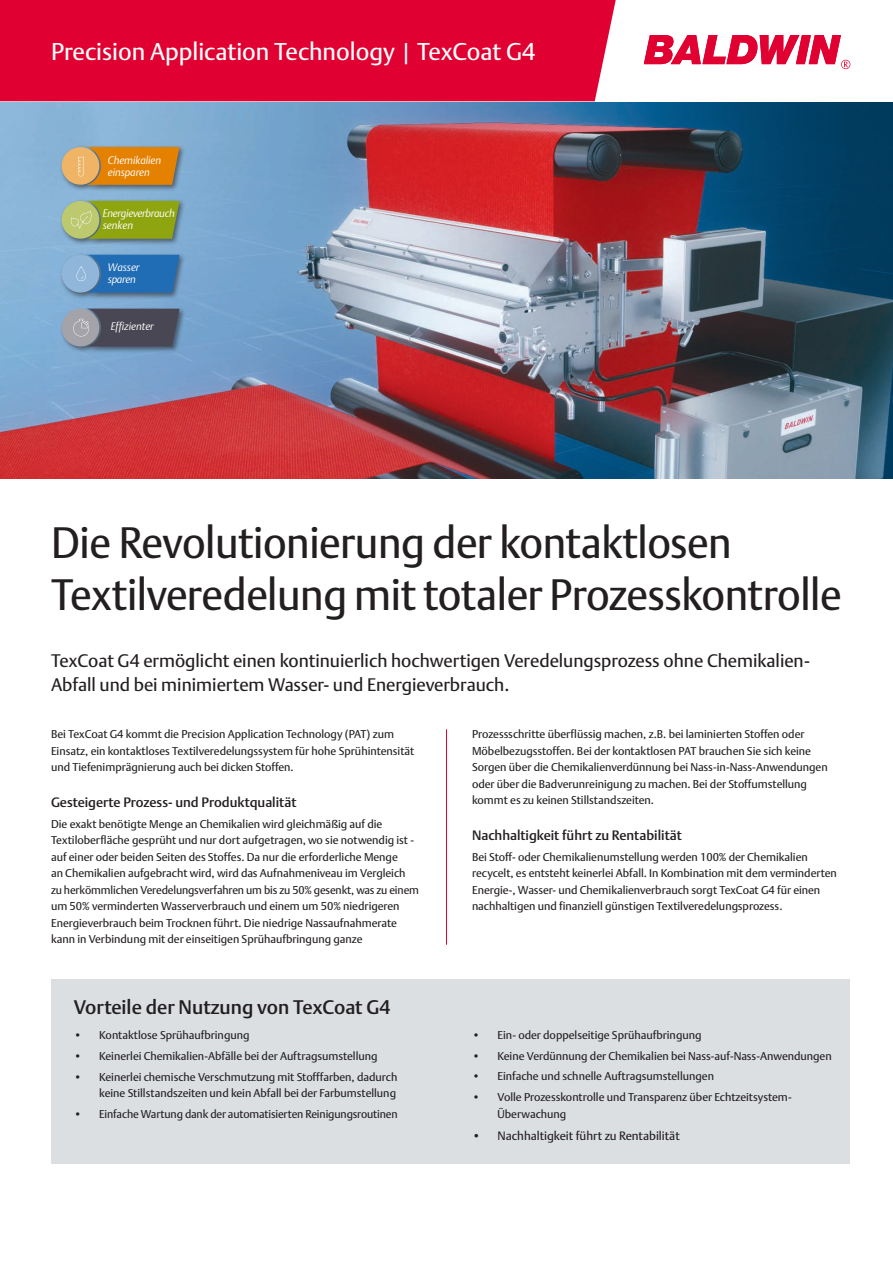
<style>
.page{position:relative;width:893px;height:1263px;background:#fff}
.page>*{position:absolute;margin:0;border:0;box-sizing:border-box;transform-origin:0 0}
.t1{font:43.5px/52.2px "DTL Argo T";letter-spacing:-.01em;color:#231f20;scale:.96 1}
.t2{font:24px "DTL Argo T";color:#fff}
.t3{font:500 19.5px "DTL Argo T";color:#231f20}
.t4{font:18px/24px "DTL Argo T";color:#231f20}
.t5{font:500 13.5px "DTL Argo T";color:#231f20}
.t6{font:12px "DTL Argo T";color:#231f20}
.t7{font:11.25px/16.5px "DTL Argo T";color:#231f20}
.t8{font:italic 300 10.8px/12.1px "DTL Argo T";letter-spacing:-.005em;color:#fff}
.t9{font:italic 300 10.8px/12.1px "DTL Argo T";letter-spacing:-.025em;color:#fff}
.s1{font-weight:300}
</style>
<div class="page">
<div style="left:0;top:0;width:616px;height:101px;background:#e00031"></div>
<svg style="left:644px;top:35px;width:206px;height:34px"></svg>
<img style="left:0;top:102px;width:893px;height:376px">
<hr style="left:446px;top:729px;width:1px;height:216px;background:#e00031">
<div style="left:60px;top:307px;width:126px;height:46px;background:#231f20;opacity:.56"></div>
<div style="left:62px;top:309px;width:37px;height:37px;background:#a4a3a9;border-radius:50%"></div>
<svg style="left:73px;top:309px;width:107px;height:38px"></svg>
<div style="left:60px;top:199px;width:126px;height:46px;background:#231f20;opacity:.56"></div>
<div style="left:62px;top:201px;width:37px;height:38px;background:#bcc96f;border-radius:50%"></div>
<svg style="left:71px;top:201px;width:109px;height:38px"></svg>
<div style="left:60px;top:253px;width:126px;height:46px;background:#231f20;opacity:.56"></div>
<div style="left:62px;top:255px;width:37px;height:38px;background:#90b6da;border-radius:50%"></div>
<svg style="left:76px;top:255px;width:104px;height:38px"></svg>
<div style="left:60px;top:145px;width:126px;height:46px;background:#231f20;opacity:.56"></div>
<div style="left:62px;top:147px;width:37px;height:38px;background:#efb466;border-radius:50%"></div>
<svg style="left:78px;top:147px;width:102px;height:38px;background:#de891b"></svg>
<div style="left:51px;top:979px;width:798px;height:185px;background:#dbdfe2"></div>
<h2 class="t2" style="left:51px;top:37px;width:486px">Precision Application Technology <span class="s1">|</span> TexCoat G4</h2>
<p class="t8" style="left:108px;top:154px;width:55px">Chemikalien einsparen</p>
<p class="t9" style="left:103px;top:207px;width:74px">Energieverbrauch senken</p>
<p class="t8" style="left:108px;top:261px;width:33px">Wasser sparen</p>
<p class="t8" style="left:111px;top:320px;width:45px">Effizienter</p>
<h1 class="t1" style="left:51px;top:516px;width:825px">Die Revolutionierung der kontaktlosen<br>Textilveredelung mit totaler Prozesskontrolle</h1>
<h3 class="t4" style="left:51px;top:648px;width:760px">TexCoat G4 ermöglicht einen kontinuierlich hochwertigen Veredelungsprozess ohne Chemikalien-<br>Abfall und bei minimiertem Wasser- und Energieverbrauch.</h3>
<p class="t7" style="left:51px;top:726px;width:365px">Bei TexCoat G4 kommt die Precision Application Technology (PAT) zum<br>Einsatz, ein kontaktloses Textilveredelungssystem für hohe Sprühintensität und Tiefenimprägnierung auch bei dicken Stoffen.</p>
<p class="t5" style="left:51px;top:794px;width:247px">Gesteigerte Prozess- und Produktqualität</p>
<p class="t7" style="left:51px;top:815px;width:369px">Die exakt benötigte Menge an Chemikalien wird gleichmäßig auf die Textiloberfläche gesprüht und nur dort aufgetragen, wo sie notwendig ist - auf einer oder beiden Seiten des Stoffes. Da nur die erforderliche Menge<br>an Chemikalien aufgebracht wird, wird das Aufnahmeniveau im Vergleich zu herkömmlichen Veredelungsverfahren um bis zu 50% gesenkt, was zu einem um 50% verminderten Wasserverbrauch und einem um 50% niedrigeren Energieverbrauch beim Trocknen führt. Die niedrige Nassaufnahmerate kann in Verbindung mit der einseitigen Sprühaufbringung ganze</p>
<h3 class="t3" style="left:74px;top:996px;width:318px">Vorteile der Nutzung von TexCoat G4</h3>
<p class="t7" style="left:74px;top:1027px;width:177px">• Kontaktlose Sprühaufbringung</p>
<p class="t7" style="left:74px;top:1048px;width:305px">• Keinerlei Chemikalien-Abfälle bei der Auftragsumstellung</p>
<p class="t7" style="left:74px;top:1068px;width:325px;text-align:right">• Keinerlei chemische Verschmutzung mit Stofffarben, dadurch keine Stillstandszeiten und kein Abfall bei der Farbumstellung</p>
<p class="t7" style="left:74px;top:1106px;width:325px">• Einfache Wartung dank der automatisierten Reinigungsroutinen</p>
<p class="t7" style="left:472px;top:726px;width:357px">Prozessschritte überflüssig machen, z.B. bei laminierten Stoffen oder Möbelbezugsstoffen. Bei der kontaktlosen PAT brauchen Sie sich keine Sorgen über die Chemikalienverdünnung bei Nass-in-Nass-Anwendungen oder über die Badverunreinigung zu machen. Bei der Stoffumstellung kommt es zu keinen Stillstandszeiten.</p>
<p class="t5" style="left:472px;top:827px;width:211px">Nachhaltigkeit führt zu Rentabilität</p>
<p class="t7" style="left:472px;top:848px;width:366px">Bei Stoff- oder Chemikalienumstellung werden 100% der Chemikalien recycelt, es entsteht keinerlei Abfall. In Kombination mit dem verminderten Energie-, Wasser- und Chemikalienverbrauch sorgt TexCoat G4 für einen nachhaltigen und finanziell günstigen Textilveredelungsprozess.</p>
<p class="t7" style="left:472px;top:1026px;width:231px">• Ein- oder doppelseitige Sprühaufbringung</p>
<p class="t7" style="left:472px;top:1047px;width:361px">• Keine Verdünnung der Chemikalien bei Nass-auf-Nass-Anwendungen</p>
<p class="t7" style="left:472px;top:1068px;width:244px">• Einfache und schnelle Auftragsumstellungen</p>
<p class="t7" style="left:497px;top:1089px;width:296px;text-indent:-26px">• Volle Prozesskontrolle und Transparenz über Echtzeitsystem-<br>Überwachung</p>
<p class="t6" style="left:472px;top:1128px;width:209px">• Nachhaltigkeit führt zu Rentabilität</p>
</div>
